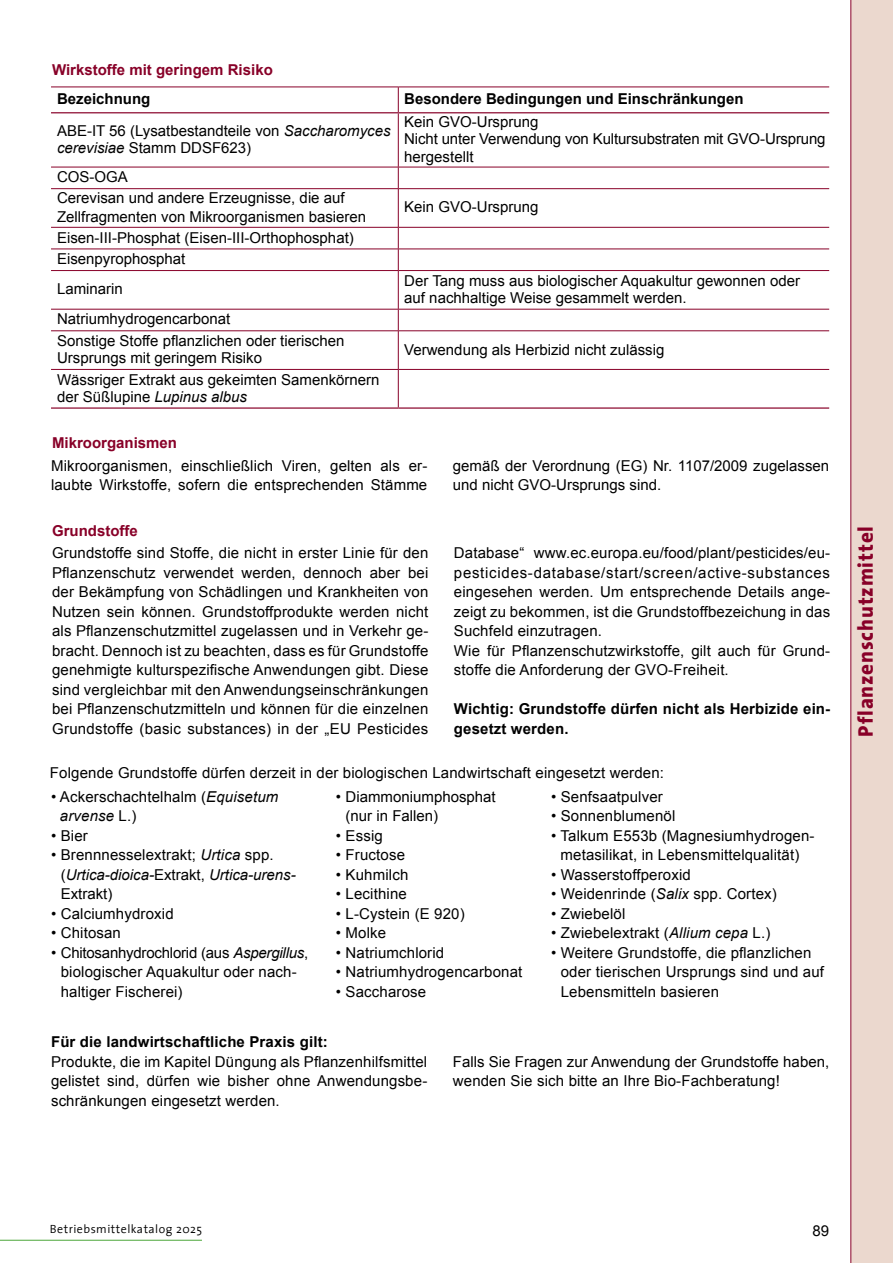
<style>
.page{position:relative;width:893px;height:1263px;background:#fff}
.page>*{position:absolute;margin:0;border:0;box-sizing:border-box;transform-origin:0 0}
.t1{font:800 21px "The Sans";letter-spacing:.04em;color:#880028}
.Text_normal{font:15px/19.5px "Arial";letter-spacing:.01em;color:#000}
.Text_normal-2{font:700 15px/19.5px "Arial";letter-spacing:.01em;color:#000}
.Text_normal-3{font:15px/17.2px "Arial";letter-spacing:-.01em;color:#000}
.Text_normal-4{font:700 15px "Arial";color:#880028}
.Tabellentext_Fett{font:700 15px "Arial";color:#000}
.t2{font:300 12px "The Sans 4";letter-spacing:.04em;color:#000}
.s1{font-style:italic}
</style>
<div class="page">
<div style="left:850px;top:0;width:43px;height:1263px;background:#ebd8ce"></div>
<hr style="left:0;top:1240px;width:202px;height:1px;background:#54ab43">
<svg style="left:51px;top:88px;width:778px;height:319px"></svg>
<hr style="left:51px;top:87px;width:347px;height:1px;background:#880028">
<hr style="left:398px;top:87px;width:431px;height:1px;background:#880028">
<svg style="left:398px;top:87px;width:1px;height:25px"></svg>
<hr style="left:398px;top:113px;width:1px;height:54px;background:#880028">
<hr style="left:51px;top:167px;width:347px;height:1px;background:#880028">
<hr style="left:398px;top:167px;width:431px;height:1px;background:#880028">
<svg style="left:398px;top:167px;width:1px;height:21px"></svg>
<hr style="left:398px;top:189px;width:1px;height:38px;background:#880028">
<svg style="left:398px;top:228px;width:1px;height:42px"></svg>
<hr style="left:51px;top:270px;width:347px;height:1px;background:#880028">
<hr style="left:398px;top:270px;width:431px;height:1px;background:#880028">
<hr style="left:398px;top:271px;width:1px;height:38px;background:#880028">
<hr style="left:51px;top:309px;width:347px;height:1px;background:#880028">
<hr style="left:398px;top:309px;width:431px;height:1px;background:#880028">
<svg style="left:398px;top:309px;width:1px;height:21px"></svg>
<hr style="left:398px;top:331px;width:1px;height:38px;background:#880028">
<hr style="left:398px;top:370px;width:1px;height:37px;background:#880028">
<hr style="left:51px;top:112px;width:347px;height:1px;background:#880028">
<hr style="left:398px;top:112px;width:431px;height:1px;background:#880028">
<hr style="left:51px;top:188px;width:347px;height:1px;background:#880028">
<hr style="left:398px;top:188px;width:431px;height:1px;background:#880028">
<hr style="left:51px;top:227px;width:347px;height:1px;background:#880028">
<hr style="left:398px;top:227px;width:431px;height:1px;background:#880028">
<hr style="left:51px;top:249px;width:347px;height:1px;background:#880028">
<hr style="left:398px;top:249px;width:431px;height:1px;background:#880028">
<hr style="left:51px;top:330px;width:347px;height:1px;background:#880028">
<hr style="left:398px;top:330px;width:431px;height:1px;background:#880028">
<hr style="left:51px;top:369px;width:347px;height:1px;background:#880028">
<hr style="left:398px;top:369px;width:431px;height:1px;background:#880028">
<hr style="left:51px;top:407px;width:347px;height:2px;background:#880028">
<hr style="left:398px;top:407px;width:431px;height:2px;background:#880028">
<p class="Text_normal-4" style="left:52px;top:60px;width:222px">Wirkstoffe mit geringem Risiko</p>
<p class="Text_normal-2" style="left:57px;top:90px;width:95px">Bezeichnung</p>
<p class="Tabellentext_Fett" style="left:404px;top:89px;width:341px">Besondere Bedingungen und Einschränkungen</p>
<p class="Text_normal" style="left:57px;top:122px;width:335px;line-height:17.2px">ABE-IT 56 (Lysatbestandteile von <span class="s1">Saccharomyces cerevisiae</span> Stamm DDSF623)</p>
<p class="Text_normal" style="left:404px;top:112px;width:136px">Kein GVO-Ursprung</p>
<p class="Text_normal-3" style="left:404px;top:131px;width:423px">Nicht unter Verwendung von Kultursubstraten mit GVO-Ursprung hergestellt</p>
<p class="Text_normal" style="left:57px;top:167px;width:72px">COS-OGA</p>
<p class="Text_normal" style="left:57px;top:188px;width:311px">Cerevisan und andere Erzeugnisse, die auf<br>Zellfragmenten von Mikroorganismen basieren</p>
<p class="Text_normal" style="left:404px;top:198px;width:136px">Kein GVO-Ursprung</p>
<p class="Text_normal" style="left:57px;top:228px;width:298px">Eisen-III-Phosphat (Eisen-III-Orthophosphat)</p>
<p class="Text_normal" style="left:57px;top:249px;width:130px">Eisenpyrophosphat</p>
<p class="Text_normal" style="left:57px;top:279px;width:67px">Laminarin</p>
<p class="Text_normal" style="left:404px;top:272px;width:397px;line-height:17.2px">Der Tang muss aus biologischer Aquakultur gewonnen oder auf nachhaltige Weise gesammelt werden.</p>
<p class="Text_normal" style="left:57px;top:309px;width:175px">Natriumhydrogencarbonat</p>
<p class="Text_normal" style="left:57px;top:332px;width:289px;line-height:17.2px">Sonstige Stoffe pflanzlichen oder tierischen<br>Ursprungs mit geringem Risiko</p>
<p class="Text_normal" style="left:404px;top:340px;width:262px">Verwendung als Herbizid nicht zulässig</p>
<p class="Text_normal" style="left:57px;top:371px;width:324px;line-height:17.2px">Wässriger Extrakt aus gekeimten Samenkörnern der Süßlupine <span class="s1">Lupinus albus</span></p>
<p class="Text_normal-4" style="left:52px;top:433px;width:127px">Mikroorganismen</p>
<p class="Text_normal" style="left:51px;top:456px;width:378px">Mikroorganismen, einschließlich Viren, gelten als er&shy;laubte Wirkstoffe, sofern die entsprechenden Stämme</p>
<p class="Text_normal" style="left:453px;top:456px;width:378px">gemäß der Verordnung (EG) Nr. 1107/2009 zugelassen und nicht GVO-Ursprungs sind.</p>
<p class="Text_normal-4" style="left:52px;top:521px;width:87px">Grundstoffe</p>
<p class="Text_normal" style="left:52px;top:544px;width:378px;text-align:justify">Grundstoffe sind Stoffe, die nicht in erster Linie für den Pflanzenschutz verwendet werden, dennoch aber bei der Bekämpfung von Schädlingen und Krankheiten von Nutzen sein können. Grundstoffprodukte werden nicht als Pflanzenschutzmittel zugelassen und in Verkehr ge&shy;bracht. Dennoch ist zu beachten, dass es für Grundstoffe genehmigte kulturspezifische Anwendungen gibt. Diese sind vergleichbar mit den Anwendungseinschränkungen bei Pflanzenschutzmitteln und können für die einzelnen Grundstoffe (basic substances) in der „EU Pesticides</p>
<p class="Text_normal" style="left:454px;top:544px;width:378px;text-align:justify">Database“ www.ec.europa.eu/food/plant/pesticides/eu&shy;pesticides-database/start/screen/active-substances eingesehen werden. Um entsprechende Details ange&shy;zeigt zu bekommen, ist die Grundstoffbezeichung in das Suchfeld einzutragen.</p>
<p class="Text_normal" style="left:454px;top:641px;width:378px">Wie für Pflanzenschutzwirkstoffe, gilt auch für Grund&shy;stoffe die Anforderung der GVO-Freiheit.</p>
<p class="Text_normal-2" style="left:454px;top:700px;width:378px">Wichtig: Grundstoffe dürfen nicht als Herbizide ein&shy;gesetzt werden.</p>
<p class="Text_normal" style="left:50px;top:763px;width:616px">Folgende Grundstoffe dürfen derzeit in der biologischen Landwirtschaft eingesetzt werden:</p>
<p class="Text_normal" style="left:60px;top:787px;width:220px;text-indent:-9px">• Ackerschachtelhalm (<span class="s1">Equisetum arvense</span> L.)</p>
<p class="Text_normal" style="left:51px;top:826px;width:38px">• Bier</p>
<p class="Text_normal" style="left:61px;top:845px;width:237px;text-indent:-10px">• Brennnesselextrakt; <span class="s1">Urtica</span> spp. (<span class="s1">Urtica-dioica-</span>Extrakt, <span class="s1">Urtica-urens-<br></span>Extrakt)</p>
<p class="Text_normal" style="left:51px;top:904px;width:124px">• Calciumhydroxid</p>
<p class="Text_normal" style="left:51px;top:923px;width:71px">• Chitosan</p>
<p class="Text_normal" style="left:61px;top:943px;width:249px;text-indent:-10px">• Chitosanhydrochlorid (aus <span class="s1">Aspergillus</span>, biologischer Aquakultur oder nach&shy;haltiger Fischerei)</p>
<p class="Text_normal" style="left:551px;top:787px;width:113px">• Senfsaatpulver</p>
<p class="Text_normal" style="left:551px;top:806px;width:126px">• Sonnenblumenöl</p>
<p class="Text_normal" style="left:551px;top:826px;width:264px;text-align:center">• Talkum E553b (Magnesiumhydrogen&shy;metasilikat, in Lebensmittelqualität)</p>
<p class="Text_normal" style="left:551px;top:865px;width:141px">• Wasserstoffperoxid</p>
<p class="Text_normal" style="left:551px;top:884px;width:227px">• Weidenrinde (<span class="s1">Salix</span> spp. Cortex)</p>
<p class="Text_normal" style="left:551px;top:904px;width:76px">• Zwiebelöl</p>
<p class="Text_normal" style="left:551px;top:923px;width:221px">• Zwiebelextrakt (<span class="s1">Allium cepa</span> L.)</p>
<p class="Text_normal" style="left:561px;top:943px;width:265px;text-indent:-10px">• Weitere Grundstoffe, die pflanzlichen oder tierischen Ursprungs sind und auf<br>Lebensmitteln basieren</p>
<p class="Text_normal" style="left:346px;top:787px;width:152px;text-indent:-10px">• Diammoniumphosphat (nur in Fallen)</p>
<p class="Text_normal" style="left:336px;top:826px;width:48px">• Essig</p>
<p class="Text_normal" style="left:336px;top:845px;width:71px">• Fructose</p>
<p class="Text_normal" style="left:336px;top:865px;width:74px">• Kuhmilch</p>
<p class="Text_normal" style="left:336px;top:884px;width:72px">• Lecithine</p>
<p class="Text_normal" style="left:336px;top:904px;width:130px">• L-Cystein (E 920)</p>
<p class="Text_normal" style="left:336px;top:923px;width:52px">• Molke</p>
<p class="Text_normal" style="left:336px;top:943px;width:110px">• Natriumchlorid</p>
<p class="Text_normal" style="left:336px;top:962px;width:188px">• Natriumhydrogencarbonat</p>
<p class="Text_normal" style="left:336px;top:982px;width:92px">• Saccharose</p>
<p class="Text_normal-2" style="left:51px;top:1033px;width:278px">Für die landwirtschaftliche Praxis gilt:</p>
<p class="Text_normal" style="left:51px;top:1052px;width:378px;text-align:justify">Produkte, die im Kapitel Düngung als Pflanzenhilfsmittel gelistet sind, dürfen wie bisher ohne Anwendungsbe&shy;schränkungen eingesetzt werden.</p>
<p class="Text_normal" style="left:453px;top:1052px;width:378px">Falls Sie Fragen zur Anwendung der Grundstoffe haben, wenden Sie sich bitte an Ihre Bio-Fachberatung!</p>
<h1 class="t1" style="left:848px;top:737px;width:212px;rotate:-90deg">Pflanzenschutzmittel</h1>
<p class="t2" style="left:50px;top:1219px;width:154px">Betriebsmittelkatalog 2025</p>
<p class="Text_normal" style="left:812px;top:1221px;width:18px">89</p>
</div>
